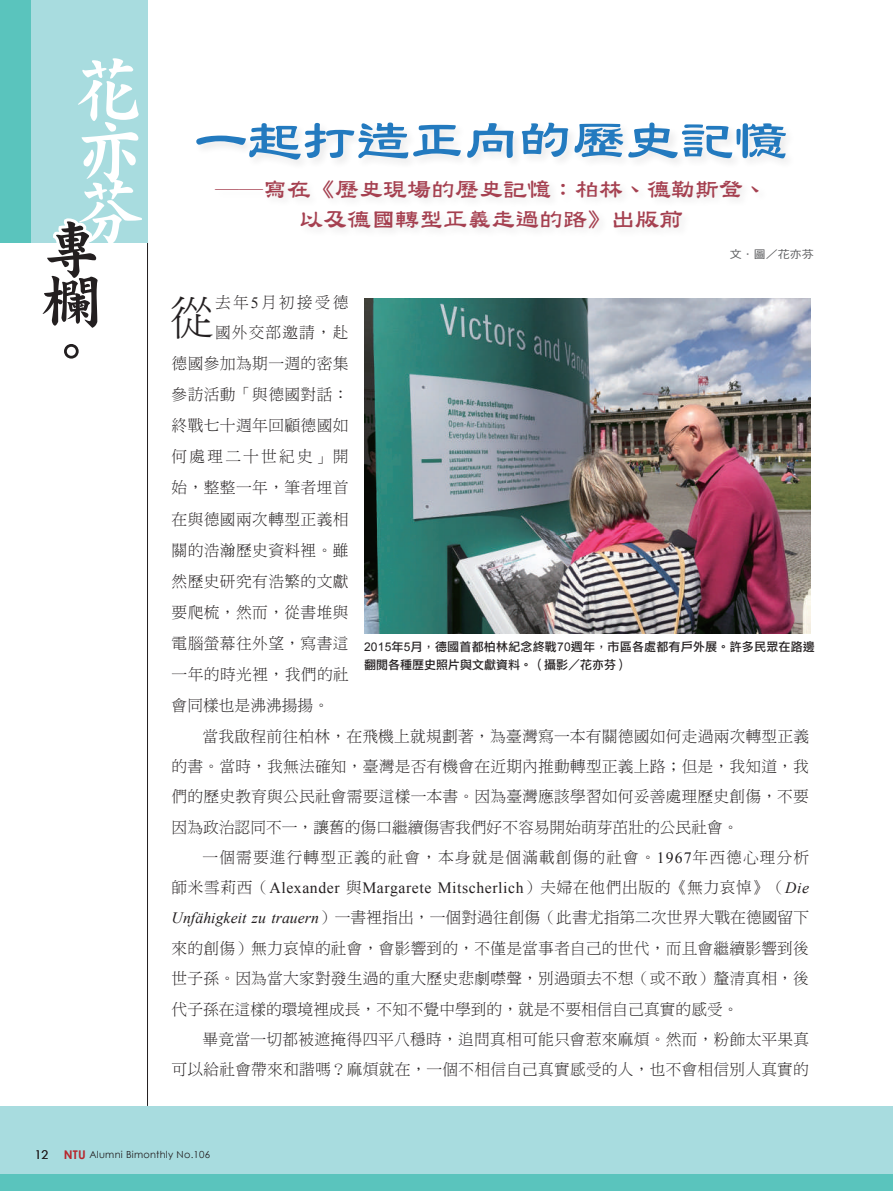
<style>
.page{position:relative;width:893px;height:1191px;background:#fff}
.page>*{position:absolute;margin:0;border:0;box-sizing:border-box;transform-origin:0 0}
.t1{font:72px/61.2px "DF Kai Shu Std W9";color:#fff;text-align:justify}
.t2{font:60px/51px "DF Kai Shu Std W9";color:#231f20;text-align:justify}
.t3{font:54px "DF Tan Li Std W5";color:#237abf}
.t4{font:45.75px "DF Ming Std W3";color:#231f20}
.t5{font:24px/30px "DF Li Shu Std W7";color:#a54050;text-align:center}
.t6{font:15.75px/30.5px "DF Ming Std W3";letter-spacing:.015em;color:#231f20;text-align:justify}
.t7{font:15.75px "Times New Roman";letter-spacing:.035em;color:#231f20}
.t8{font:15.75px "DF Ming Std W3";letter-spacing:.07em;color:#231f20}
.t9{font:15.75px "DF Ming Std W3";letter-spacing:.14em;color:#231f20}
.t10{font:12px/18px "DF Li Hei Std W5";letter-spacing:.015em;color:#231f20}
.t11{font:12px "Century Gothic";color:#231f20}
.t12{font:10.8px "DF Hei Std W5";color:#57585a;scale:1.11 1}
.t13{font:9.75px "Century Gothic";letter-spacing:.025em;color:#231f20}
.s1{font-family:"Times New Roman"}
.s2{font-family:"DF Ming Std W3"}
.s3{font-style:italic}
.s4{font-family:"Times New Roman";font-style:italic}
.s5{font-family:"Arial"}
.s6{font-weight:700;font-size:12px;color:#b7282e}
</style>
<div class="page">
<hr style="left:147px;top:242px;width:1px;height:864px;background:#231f20">
<div style="left:0;top:1106px;width:893px;height:83px;background:#a8dcdf"></div>
<div style="left:0;top:1174px;width:893px;height:17px;background:#5ac4bd"></div>
<div style="left:0;top:0;width:147px;height:242px;background:#a8dcdf"></div>
<svg style="left:30px;top:218px;width:92px;height:25px"></svg>
<div style="left:0;top:0;width:31px;height:242px;background:#5ac4bd"></div>
<img style="left:364px;top:299px;width:446px;height:335px">
<h1 class="t1" style="left:73px;top:58px;width:71px">花亦芬</h1>
<h2 class="t2" style="left:41px;top:223px;width:58px">專欄。</h2>
<h3 class="t3" style="left:194px;top:111px;width:595px">一起打造正向的歷史記憶</h3>
<h3 class="t5" style="left:215px;top:174px;width:553px">──寫在《歷史現場的歷史記憶：柏林、德勒斯登、以及德國轉型正義走過的路》出版前</h3>
<p class="t12" style="left:730px;top:248px;width:77px">文．圖／花亦芬</p>
<h3 class="t4" style="left:169px;top:293px;width:47px">從</h3>
<p class="t6" style="left:215px;top:287px;width:135px">去年<span class="s1">5</span>月初接受德</p>
<p class="t6" style="left:215px;top:317px;width:135px">國外交部邀請，赴</p>
<p class="t6" style="left:172px;top:348px;width:179px">德國參加為期一週的密集</p>
<p class="t6" style="left:172px;top:379px;width:179px">參訪活動「與德國對話：</p>
<p class="t6" style="left:172px;top:410px;width:179px">終戰七十週年回顧德國如</p>
<p class="t9" style="left:172px;top:448px;width:179px">何處理二十世紀史」開</p>
<p class="t6" style="left:172px;top:472px;width:179px">始，整整一年，筆者埋首</p>
<p class="t6" style="left:172px;top:503px;width:179px">在與德國兩次轉型正義相</p>
<p class="t6" style="left:172px;top:534px;width:179px">關的浩瀚歷史資料裡。雖</p>
<p class="t6" style="left:172px;top:565px;width:179px">然歷史研究有浩繁的文獻</p>
<p class="t6" style="left:172px;top:596px;width:179px">要爬梳，然而，從書堆與</p>
<p class="t6" style="left:172px;top:627px;width:179px">電腦螢幕往外望，寫書這</p>
<p class="t6" style="left:172px;top:658px;width:179px">一年的時光裡，我們的社</p>
<p class="t6" style="left:172px;top:689px;width:159px">會同樣也是沸沸揚揚。</p>
<p class="t6" style="left:203px;top:720px;width:608px">當我啟程前往柏林，在飛機上就規劃著，為臺灣寫一本有關德國如何走過兩次轉型正義</p>
<p class="t6" style="left:172px;top:751px;width:639px">的書。當時，我無法確知，臺灣是否有機會在近期內推動轉型正義上路；但是，我知道，我</p>
<p class="t6" style="left:172px;top:781px;width:639px">們的歷史教育與公民社會需要這樣一本書。因為臺灣應該學習如何妥善處理歷史創傷，不要</p>
<p class="t6" style="left:172px;top:811px;width:568px">因為政治認同不一，讓舊的傷口繼續傷害我們好不容易開始萌芽茁壯的公民社會。</p>
<p class="t8" style="left:203px;top:849px;width:608px">一個需要進行轉型正義的社會，本身就是個滿載創傷的社會。<span class="s1">1967</span>年西德心理分析</p>
<p class="t7" style="left:172px;top:877px;width:639px"><span class="s2">師米雪莉西（</span>Alexander <span class="s2">與</span>Margarete Mitscherlich<span class="s2">）夫婦在他們出版的《無力哀悼》（</span><span class="s3">Die</span></p>
<p class="t6" style="left:172px;top:902px;width:639px"><span class="s4">Unfähigkeit zu trauern</span>）一書裡指出，一個對過往創傷（此書尤指第二次世界大戰在德國留下來的創傷）無力哀悼的社會，會影響到的，不僅是當事者自己的世代，而且會繼續影響到後世子孫。因為當大家對發生過的重大歷史悲劇噤聲，別過頭去不想（或不敢）釐清真相，後代子孫在這樣的環境裡成長，不知不覺中學到的，就是不要相信自己真實的感受。</p>
<p class="t6" style="left:172px;top:1023px;width:639px;text-align:right">畢竟當一切都被遮掩得四平八穩時，追問真相可能只會惹來麻煩。然而，粉飾太平果真<br>可以給社會帶來和諧嗎？麻煩就在，一個不相信自己真實感受的人，也不會相信別人真實的</p>
<p class="t10" style="left:364px;top:637px;width:452px"><span class="s5">2015</span>年<span class="s5">5</span>月，德國首都柏林紀念終戰<span class="s5">70</span>週年，市區各處都有戶外展。許多民眾在路邊翻閱各種歷史照片與文獻資料。（攝影／花亦芬）</p>
<p class="t11" style="left:35px;top:1147px;width:15px">12</p>
<p class="t13" style="left:64px;top:1148px;width:148px"><span class="s6">NTU</span> Alumni Bimonthly No.106</p>
</div>
